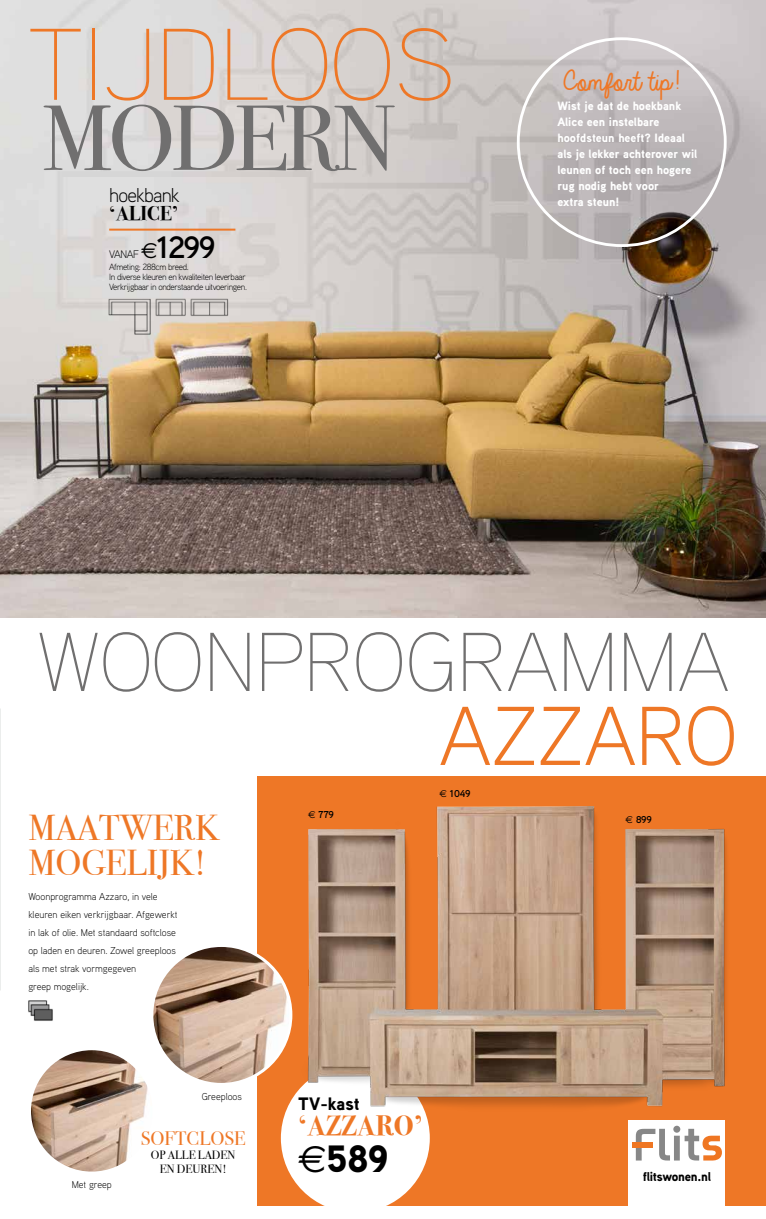
<style>
.page{position:relative;width:766px;height:1219px;background:#fff}
.page>*{position:absolute;margin:0;border:0;box-sizing:border-box;transform-origin:0 0}
.t1{font:100 101.8px "Aaux Pro";color:#ee7726}
.t2{font:92.7px "Bodoni Svty Two ITCTT";letter-spacing:-.04em;color:#706f6f}
.t3{font:100 83.3px "Aaux Pro";color:#706f6f}
.t4{font:300 83.3px "Aaux Pro";color:#ee7726}
.t5{font:900 38px "Aaux Pro";color:#000}
.t6{font:36px/35px "Bodoni Svty Two ITCTT";color:#ee7726}
.t7{font:31px "Always In My Heart";color:#ee7726}
.t8{font:700 28px "Bodoni Svty Two ITCTT";color:#ee7726}
.t9{font:300 20px "Aaux Pro";letter-spacing:-.04em;color:#000}
.t10{font:700 20px "Bodoni Svty Two ITCTT";color:#000}
.t11{font:19.5px "Bodoni Svty Two ITCTT";color:#ee7726}
.t12{font:900 18px "Aaux Pro";color:#000}
.t13{font:900 12.7px "Aaux Pro";letter-spacing:-.02em;color:#000}
.t14{font:900 12px/16px "Aaux Pro";color:#fff}
.t15{font:12px/14px "Bodoni Svty Two ITCTT";color:#000;text-align:center}
.t16{font:300 10.9px "Aaux Pro";letter-spacing:-.04em;color:#000}
.t17{font:300 10px/18px "Aaux Pro";color:#000}
.t18{font:700 10px "Aaux Pro";letter-spacing:-.01em;color:#000}
.t19{font:300 9px/10px "Aaux Pro";letter-spacing:-.04em;color:#000}
.s1{font-family:"Euro Sans";font-weight:400;font-size:21.9px}
.s2{font-weight:700;font-size:31px}
.s3{font-family:"Euro Sans";font-weight:400}
</style>
<div class="page">
<img style="left:0;top:0;width:765px;height:617px">
<div style="left:257px;top:777px;width:508px;height:429px;background:#ee7726"></div>
<img style="left:152px;top:945px;width:139px;height:139px;border-radius:69px">
<div style="left:150px;top:944px;width:142px;height:142px;border:3px solid #fff;border-radius:50%"></div>
<img style="left:30px;top:1049px;width:124px;height:124px;border-radius:62px">
<div style="left:28px;top:1047px;width:127px;height:127px;border:3px solid #fff;border-radius:50%"></div>
<hr style="left:109px;top:229px;width:126px;height:2px;background:#ee7726">
<img style="left:152px;top:295px;width:35px;height:24px">
<img style="left:105px;top:296px;width:49px;height:39px">
<img style="left:187px;top:295px;width:43px;height:24px">
<img style="left:28px;top:1000px;width:25px;height:21px">
<div style="left:281px;top:1064px;width:148px;height:148px;background:#fff;border-radius:50%"></div>
<img style="left:298px;top:806px;width:429px;height:308px">
<div style="left:628px;top:1120px;width:97px;height:99px;background:#fff"></div>
<svg style="left:635px;top:1129px;width:34px;height:31px"></svg>
<div style="left:631px;top:1142px;width:21px;height:6px;background:#ef7622"></div>
<div style="left:673px;top:1136px;width:6px;height:24px;background:#878787"></div>
<div style="left:673px;top:1126px;width:7px;height:7px;background:#878787;border-radius:50%"></div>
<svg style="left:684px;top:1129px;width:37px;height:32px"></svg>
<h1 class="t1" style="left:28px;top:0;width:428px">TIJDLOOS</h1>
<h2 class="t2" style="left:42px;top:63px;width:355px">MODERN</h2>
<h3 class="t9" style="left:109px;top:183px;width:72px">hoekbank</h3>
<h3 class="t10" style="left:109px;top:197px;width:71px">‘ALICE’</h3>
<p class="t16" style="left:109px;top:247px;width:108px">VANAF <span class="s1">E</span><span class="s2">1299</span></p>
<p class="t19" style="left:109px;top:262px;width:139px">Afmeting: 288cm breed.<br>In diverse kleuren en kwaliteiten leverbaar<br>Verkrijgbaar in onderstaande uitvoeringen.</p>
<h3 class="t7" style="left:557px;top:65px;width:115px">Comfort tip!</h3>
<p class="t14" style="left:557px;top:98px;width:141px">Wist je dat de hoekbank<br>Alice een instelbare hoofdsteun heeft? Ideaal als je lekker achterover wil leunen of toch een hogere rug nodig hebt voor<br>extra steun!</p>
<h3 class="t3" style="left:37px;top:609px;width:693px">WOONPROGRAMMA</h3>
<h3 class="t4" style="left:439px;top:683px;width:299px">AZZARO</h3>
<h3 class="t6" style="left:28px;top:806px;width:192px">MAATWERK<br>MOGELIJK!</h3>
<p class="t17" style="left:28px;top:887px;width:151px">Woonprogramma Azzaro, in vele kleuren eiken verkrijgbaar. Afgewerkt in lak of olie. Met standaard softclose op laden en deuren. Zowel greeploos als met strak vormgegeven<br>greep mogelijk.</p>
<p class="t17" style="left:202px;top:1087px;width:42px">Greeploos</p>
<p class="t17" style="left:72px;top:1176px;width:42px">Met greep</p>
<h3 class="t11" style="left:141px;top:1123px;width:106px">SOFTCLOSE</h3>
<p class="t15" style="left:151px;top:1147px;width:86px">OP ALLE LADEN<br>EN DEUREN!</p>
<p class="t18" style="left:308px;top:808px;width:27px"><span class="s3">E</span> 779</p>
<p class="t18" style="left:439px;top:787px;width:33px"><span class="s3">E</span> 1049</p>
<h3 class="t12" style="left:298px;top:1092px;width:63px">TV-kast</h3>
<h3 class="t8" style="left:298px;top:1102px;width:126px">‘AZZARO’</h3>
<h3 class="t5" style="left:298px;top:1134px;width:92px"><span class="s3">E</span>589</h3>
<p class="t18" style="left:625px;top:813px;width:28px"><span class="s3">E</span> 899</p>
<p class="t13" style="left:642px;top:1168px;width:70px">flitswonen.nl</p>
</div>
